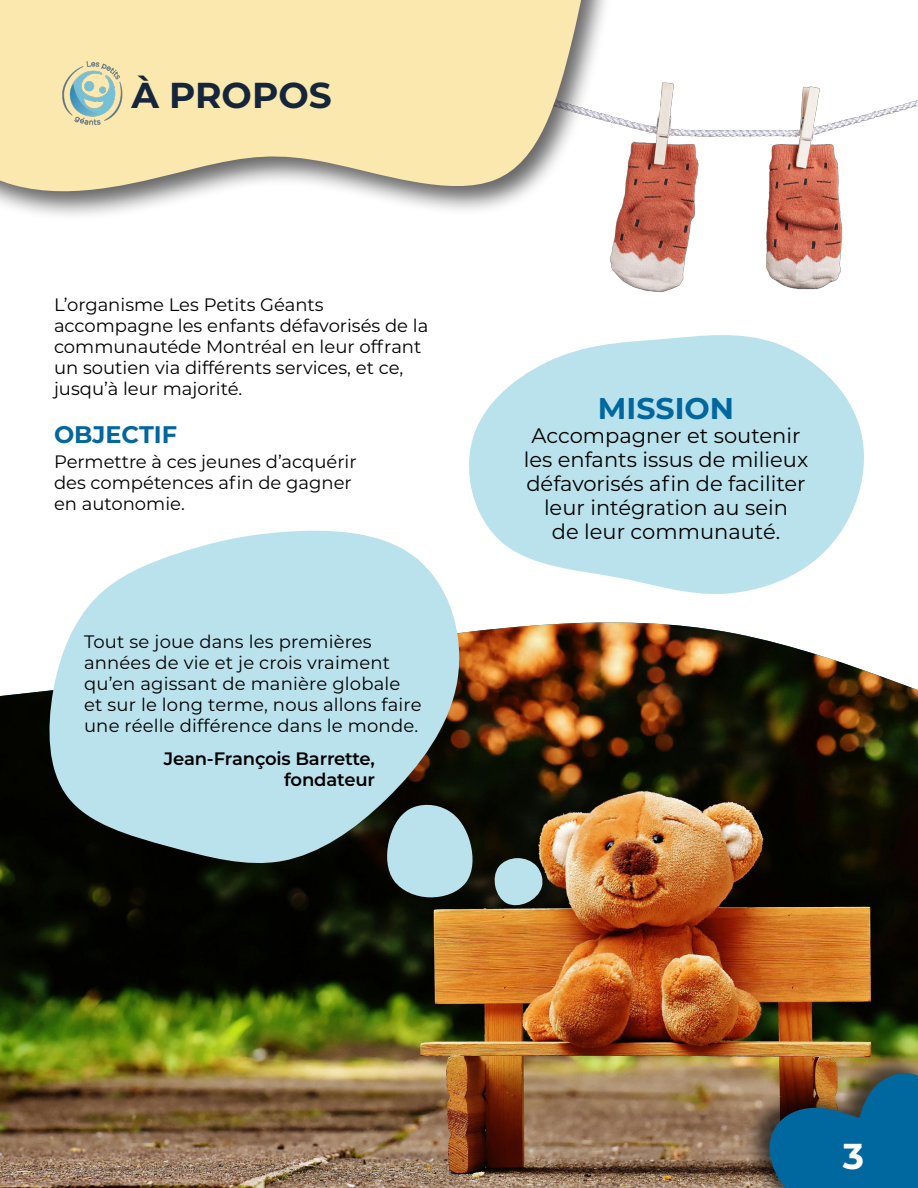
<style>
.page{position:relative;width:918px;height:1188px;background:#fff}
.page>*{position:absolute;margin:0;border:0;box-sizing:border-box;transform-origin:0 0}
.t1{font:700 36px "Montserrat";color:#15253b}
.t2{font:700 36px "Montserrat";color:#fff}
.t3{font:700 30px "Montserrat";color:#00679f}
.t4{font:700 24px "Montserrat";color:#00679f}
.t5{font:21px/24px "Montserrat";color:#000;text-align:center}
.t6{font:18px/21px "Montserrat";color:#000}
.t7{font:600 18px/21px "Montserrat";letter-spacing:-.01em;color:#000;text-align:right}
</style>
<div class="page">
<img style="left:0;top:622px;width:918px;height:566px">
<img style="left:609px;top:82px;width:309px;height:210px">
<svg style="left:469px;top:335px;width:395px;height:259px;fill:#bae2ec"></svg>
<svg style="left:494px;top:858px;width:50px;height:48px;background:#8facb0"></svg>
<svg style="left:386px;top:803px;width:88px;height:95px;background:#7b9599"></svg>
<svg style="left:47px;top:530px;width:418px;height:338px;background:#adccd3"></svg>
<div style="left:0;top:0;width:617px;height:222px;background:#000;opacity:.6"></div>
<svg style="left:0;top:0;width:601px;height:202px;background:#efe1b4"></svg>
<div style="left:743px;top:1053px;width:175px;height:135px;background:#000;opacity:.6"></div>
<svg style="left:757px;top:1066px;width:161px;height:122px;background:#2c6179"></svg>
<img style="left:54px;top:54px;width:77px;height:77px">
<h1 class="t1" style="left:131px;top:69px;width:202px">À PROPOS</h1>
<p class="t6" style="left:54px;top:293px;width:376px">L’organisme Les Petits Géants accompagne les enfants défavorisés de la communautéde Montréal en leur offrant un soutien via différents services, et ce, jusqu’à leur majorité.</p>
<h3 class="t4" style="left:54px;top:417px;width:125px">OBJECTIF</h3>
<p class="t6" style="left:54px;top:451px;width:304px">Permettre à ces jeunes d’acquérir des compétences afin de gagner en autonomie.</p>
<p class="t6" style="left:84px;top:630px;width:339px">Tout se joue dans les premières années de vie et je crois vraiment qu’en agissant de manière globale et sur le long terme, nous allons faire une réelle différence dans le monde.</p>
<p class="t7" style="left:164px;top:747px;width:213px">Jean-François Barrette, fondateur</p>
<h2 class="t3" style="left:598px;top:387px;width:138px">MISSION</h2>
<p class="t5" style="left:524px;top:423px;width:286px">Accompagner et soutenir les enfants issus de milieux défavorisés afin de faciliter leur intégration au sein<br>de leur communauté.</p>
<h1 class="t2" style="left:843px;top:1130px;width:23px">3</h1>
</div>
